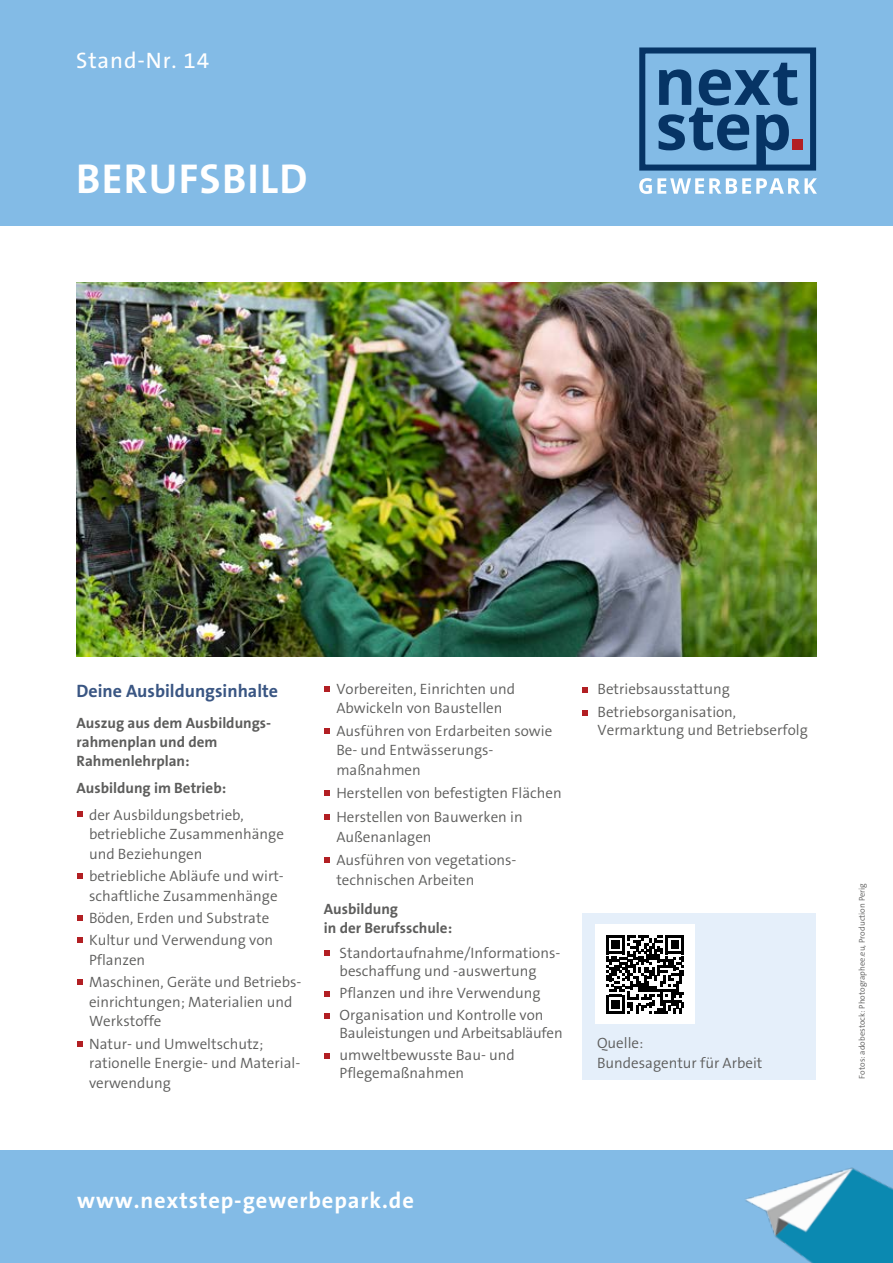
<style>
.page{position:relative;width:893px;height:1263px;background:#fff}
.page>*{position:absolute;margin:0;border:0;box-sizing:border-box;transform-origin:0 0}
.t1{font:700 42px "The Sans B7";letter-spacing:.03em;color:#fff}
.t2{font:700 22.5px "The Sans B7";letter-spacing:.04em;color:#fff}
.t3{font:22.5px "The Sans B5 Plain";letter-spacing:.04em;color:#fff}
.t4{font:700 18px "The Sans B7";color:#3a5683}
.t5{font:300 15px/19.5px "The Sans B4";color:#5d5d5c}
.t6{font:700 15px/18.8px "The Sans B7";color:#5d5d5c}
.t7{font:300 8.4px "The Sans B4";color:#5d5d5c}
</style>
<div class="page">
<div style="left:582px;top:913px;width:234px;height:167px;background:#e5effa"></div>
<svg style="left:77px;top:811px;width:5px;height:6px"></svg>
<svg style="left:77px;top:873px;width:5px;height:6px"></svg>
<svg style="left:77px;top:915px;width:5px;height:6px"></svg>
<svg style="left:77px;top:937px;width:5px;height:6px"></svg>
<svg style="left:77px;top:979px;width:5px;height:6px"></svg>
<svg style="left:77px;top:1041px;width:5px;height:6px"></svg>
<img style="left:77px;top:283px;width:740px;height:374px">
<svg style="left:324px;top:686px;width:6px;height:6px"></svg>
<svg style="left:324px;top:728px;width:6px;height:5px"></svg>
<svg style="left:324px;top:790px;width:6px;height:6px"></svg>
<svg style="left:324px;top:814px;width:6px;height:6px"></svg>
<svg style="left:324px;top:857px;width:6px;height:6px"></svg>
<svg style="left:324px;top:950px;width:6px;height:6px"></svg>
<svg style="left:324px;top:991px;width:6px;height:6px"></svg>
<svg style="left:324px;top:1013px;width:6px;height:6px"></svg>
<svg style="left:324px;top:1053px;width:6px;height:6px"></svg>
<div style="left:595px;top:924px;width:100px;height:100px;background:#fff"></div>
<svg style="left:606px;top:935px;width:78px;height:78px"></svg>
<div style="left:0;top:0;width:893px;height:225px;background:#83bbe6"></div>
<div style="left:0;top:1150px;width:893px;height:113px;background:#83bbe6"></div>
<img style="left:745px;top:1167px;width:148px;height:96px">
<div style="left:639px;top:47px;width:177px;height:124px;border:6px solid #063465"></div>
<svg style="left:658px;top:63px;width:139px;height:102px"></svg>
<div style="left:792px;top:139px;width:10px;height:11px;background:#b21f23"></div>
<svg style="left:639px;top:178px;width:178px;height:16px"></svg>
<svg style="left:582px;top:687px;width:6px;height:6px"></svg>
<svg style="left:582px;top:710px;width:6px;height:6px"></svg>
<h2 class="t3" style="left:76px;top:48px;width:134px">Stand-Nr. 14</h2>
<h1 class="t1" style="left:76px;top:157px;width:233px">BERUFSBILD</h1>
<p class="t4" style="left:77px;top:681px;width:203px">Deine Ausbildungsinhalte</p>
<p class="t6" style="left:77px;top:715px;width:196px">Auszug aus dem Ausbildungs&shy;rahmenplan und dem<br>Rahmenlehrplan:</p>
<p class="t6" style="left:77px;top:779px;width:151px">Ausbildung im Betrieb:</p>
<p class="t5" style="left:89px;top:806px;width:196px">der Ausbildungsbetrieb, betriebliche Zusammenhänge und Beziehungen</p>
<p class="t5" style="left:89px;top:867px;width:196px">betriebliche Abläufe und wirt&shy;schaftliche Zusammenhänge</p>
<p class="t5" style="left:89px;top:907px;width:186px;line-height:22.5px">Böden, Erden und Substrate<br>Kultur und Verwendung von</p>
<p class="t5" style="left:89px;top:949px;width:214px;line-height:22.5px">Pflanzen<br>Maschinen, Geräte und Betriebs-</p>
<p class="t5" style="left:89px;top:993px;width:205px">einrichtungen; Materialien und<br>Werkstoffe</p>
<p class="t5" style="left:89px;top:1035px;width:213px">Natur- und Umweltschutz; rationelle Energie- und Material&shy;verwendung</p>
<p class="t5" style="left:336px;top:680px;width:180px">Vorbereiten, Einrichten und<br>Abwickeln von Baustellen</p>
<p class="t5" style="left:336px;top:722px;width:217px">Ausführen von Erdarbeiten sowie<br>Be- und Entwässerungs&shy;maßnahmen</p>
<p class="t5" style="left:336px;top:782px;width:227px;line-height:23.7px">Herstellen von befestigten Flächen<br>Herstellen von Bauwerken in</p>
<p class="t5" style="left:336px;top:826px;width:182px;line-height:23.7px">Außenanlagen<br>Ausführen von vegetations-</p>
<p class="t5" style="left:336px;top:871px;width:140px">technischen Arbeiten</p>
<p class="t6" style="left:324px;top:900px;width:130px">Ausbildung<br>in der Berufsschule:</p>
<p class="t5" style="left:340px;top:944px;width:222px;line-height:18px">Standortaufnahme/Informations&shy;beschaffung und -auswertung</p>
<p class="t5" style="left:340px;top:982px;width:205px;line-height:22.2px">Pflanzen und ihre Verwendung<br>Organisation und Kontrolle von</p>
<p class="t5" style="left:340px;top:1023px;width:225px;line-height:22.2px">Bauleistungen und Arbeitsabläufen umweltbewusste Bau- und</p>
<p class="t5" style="left:340px;top:1064px;width:126px">Pflegemaßnahmen</p>
<p class="t5" style="left:598px;top:679px;width:140px;line-height:22.2px">Betriebsausstattung<br>Betriebsorganisation,</p>
<p class="t5" style="left:598px;top:721px;width:212px">Vermarktung und Betriebserfolg</p>
<p class="t5" style="left:597px;top:1034px;width:167px">Quelle:<br>Bundesagentur für Arbeit</p>
<h2 class="t2" style="left:77px;top:1189px;width:338px">www.nextstep-gewerbepark.de</h2>
<p class="t7" style="left:858px;top:1078px;width:197px;rotate:-90deg">Fotos: adobestock: Photographee.eu, Production Perig</p>
</div>
